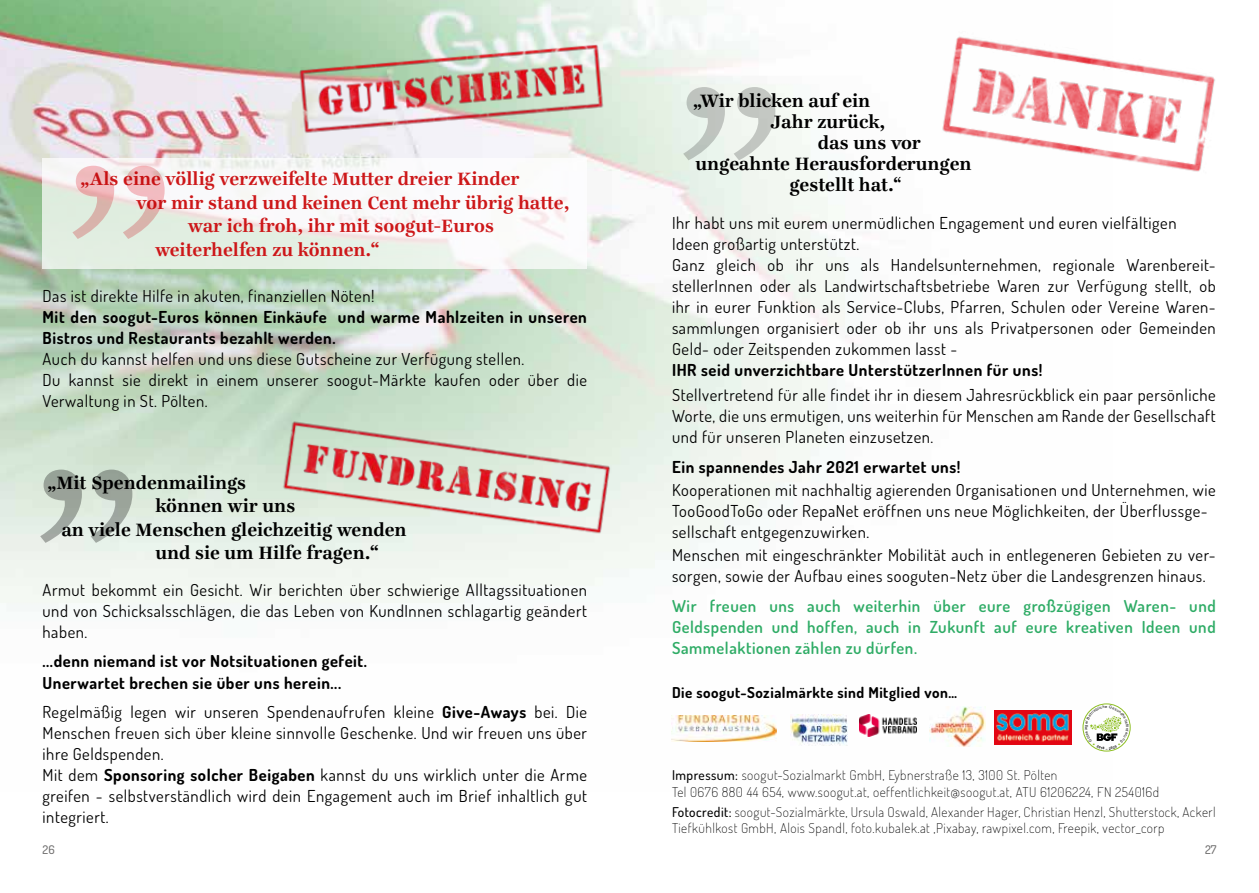
<style>
.page{position:relative;width:1259px;height:893px;background:#fff}
.page>*{position:absolute;margin:0;border:0;box-sizing:border-box;transform-origin:0 0}
.t1{font:700 19.5px "Ingeborg";color:#000}
.t2{font:700 19.5px "Ingeborg";color:#cd1719}
.t3{font:16.5px/21px "Dosis";letter-spacing:.035em;color:#000}
.t4{font:700 16.5px/21px "Dosis";letter-spacing:.035em;color:#000}
.t5{font:600 16.5px/21px "Dosis";letter-spacing:.035em;color:#2fac66;text-align:justify}
.t6{font:700 15px "Dosis";letter-spacing:.035em;color:#000}
.t7{font:200 13.5px/16.2px "Dosis";letter-spacing:.035em;color:#000}
.t8{font:500 12px "Dosis";color:#706f6f}
.t9{font:3.75px "Arial";color:#000}
.t10{font:700 3.3px "Arial";color:#000}
.s1{font-weight:700}
.s2{font-weight:500}
</style>
<div class="page">
<img style="left:0;top:0;width:1112px;height:752px">
<img style="left:995px;top:711px;width:76px;height:34px">
<img style="left:929px;top:707px;width:56px;height:39px">
<img style="left:671px;top:715px;width:106px;height:26px">
<div style="left:1083px;top:704px;width:47px;height:47px;border:1px solid #8dbe22;border-radius:50%"></div>
<img style="left:859px;top:715px;width:58px;height:21px">
<img style="left:790px;top:714px;width:58px;height:31px">
<svg style="left:43px;top:158px;width:544px;height:111px"></svg>
<img style="left:274px;top:393px;width:351px;height:157px">
<img style="left:277px;top:13px;width:347px;height:140px">
<svg style="left:683px;top:87px;width:92px;height:73px"></svg>
<img style="left:927px;top:24px;width:288px;height:162px">
<svg style="left:40px;top:470px;width:92px;height:73px;background:#c0cac0"></svg>
<svg style="left:72px;top:166px;width:93px;height:73px;background:#e7d4cf"></svg>
<svg style="left:1084px;top:705px;width:44px;height:45px"></svg>
<p class="t2" style="left:80px;top:167px;width:441px">„Als eine völlig verzweifelte Mutter dreier Kinder</p>
<p class="t2" style="left:137px;top:191px;width:434px">vor mir stand und keinen Cent mehr übrig hatte,</p>
<p class="t2" style="left:188px;top:214px;width:307px">war ich froh, ihr mit soogut-Euros</p>
<p class="t2" style="left:155px;top:237px;width:225px">weiterhelfen zu können.“</p>
<p class="t3" style="left:43px;top:285px;width:333px">Das ist direkte Hilfe in akuten, finanziellen Nöten!</p>
<p class="t4" style="left:43px;top:306px;width:546px">Mit den soogut-Euros können Einkäufe und warme Mahlzeiten in unseren<br>Bistros und Restaurants bezahlt werden.</p>
<p class="t3" style="left:43px;top:348px;width:546px">Auch du kannst helfen und uns diese Gutscheine zur Verfügung stellen.<br>Du kannst sie direkt in einem unserer soogut-Märkte kaufen oder über die<br>Verwaltung in St. Pölten.</p>
<p class="t1" style="left:47px;top:471px;width:200px">„Mit Spendenmailings</p>
<p class="t1" style="left:155px;top:494px;width:141px">können wir uns</p>
<p class="t1" style="left:61px;top:518px;width:347px">an viele Menschen gleichzeitig wenden</p>
<p class="t1" style="left:155px;top:541px;width:224px">und sie um Hilfe fragen.“</p>
<p class="t3" style="left:43px;top:579px;width:546px;text-align:justify">Armut bekommt ein Gesicht. Wir berichten über schwierige Alltagssituationen und von Schicksalsschlägen, die das Leben von KundInnen schlagartig geändert haben.</p>
<p class="t4" style="left:43px;top:651px;width:326px">...denn niemand ist vor Notsituationen gefeit.<br>Unerwartet brechen sie über uns herein...</p>
<p class="t3" style="left:43px;top:701px;width:546px">Regelmäßig legen wir unseren Spendenaufrufen kleine <span class="s1">Give-Aways</span> bei. Die Menschen freuen sich über kleine sinnvolle Geschenke. Und wir freuen uns über ihre Geldspenden.<br>Mit dem <span class="s1">Sponsoring solcher Beigaben</span> kannst du uns wirklich unter die Arme greifen - selbstverständlich wird dein Engagement auch im Brief inhaltlich gut integriert.</p>
<p class="t1" style="left:693px;top:89px;width:179px">„Wir blicken auf ein</p>
<p class="t1" style="left:770px;top:110px;width:116px">Jahr zurück,</p>
<p class="t1" style="left:817px;top:131px;width:105px">das uns vor</p>
<p class="t1" style="left:695px;top:152px;width:277px">ungeahnte Herausforderungen</p>
<p class="t1" style="left:789px;top:173px;width:114px">gestellt hat.“</p>
<p class="t3" style="left:672px;top:212px;width:545px">Ihr habt uns mit eurem unermüdlichen Engagement und euren vielfältigen Ideen großartig unterstützt.<br>Ganz gleich ob ihr uns als Handelsunternehmen, regionale Warenbereit&shy;stellerInnen oder als Landwirtschaftsbetriebe Waren zur Verfügung stellt, ob ihr in eurer Funktion als Service-Clubs, Pfarren, Schulen oder Vereine Waren&shy;sammlungen organisiert oder ob ihr uns als Privatpersonen oder Gemeinden Geld- oder Zeitspenden zukommen lasst -</p>
<p class="t4" style="left:672px;top:359px;width:372px">IHR seid unverzichtbare UnterstützerInnen für uns!</p>
<p class="t3" style="left:672px;top:384px;width:545px;text-align:justify">Stellvertretend für alle findet ihr in diesem Jahresrückblick ein paar persönliche Worte, die uns ermutigen, uns weiterhin für Menschen am Rande der Gesellschaft und für unseren Planeten einzusetzen.</p>
<p class="t4" style="left:672px;top:456px;width:290px">Ein spannendes Jahr 2021 erwartet uns!</p>
<p class="t3" style="left:672px;top:479px;width:545px">Kooperationen mit nachhaltig agierenden Organisationen und Unternehmen, wie<br>TooGoodToGo oder RepaNet eröffnen uns neue Möglichkeiten, der Überflussge&shy;sellschaft entgegenzuwirken.</p>
<p class="t3" style="left:672px;top:544px;width:545px">Menschen mit eingeschränkter Mobilität auch in entlegeneren Gebieten zu ver&shy;sorgen, sowie der Aufbau eines sooguten-Netz über die Landesgrenzen hinaus.</p>
<p class="t5" style="left:672px;top:595px;width:545px">Wir freuen uns auch weiterhin über eure großzügigen Waren- und Geldspenden und hoffen, auch in Zukunft auf eure kreativen Ideen und Sammelaktionen zählen zu dürfen.</p>
<p class="t6" style="left:672px;top:683px;width:287px">Die soogut-Sozialmärkte sind Mitglied von…</p>
<p class="t9" style="left:1105px;top:704px;width:4px">e</p>
<p class="t10" style="left:1105px;top:746px;width:3px">–</p>
<p class="t7" style="left:672px;top:767px;width:488px"><span class="s2">Impressum:</span> soogut-Sozialmarkt GmbH, Eybnerstraße 13, 3100 St. Pölten<br>Tel 0676 880 44 654, www.soogut.at, oeffentlichkeit@soogut.at, ATU 61206224, FN 254016d</p>
<p class="t7" style="left:672px;top:804px;width:545px"><span class="s2">Fotocredit:</span> soogut-Sozialmärkte, Ursula Oswald, Alexander Hager, Christian Henzl, Shutterstock, Ackerl<br>Tiefkühlkost GmbH, Alois Spandl, foto.kubalek.at ,Pixabay, rawpixel.com, Freepik, vector_corp</p>
<p class="t8" style="left:43px;top:842px;width:14px">26</p>
<p class="t8" style="left:1205px;top:842px;width:13px">27</p>
</div>
